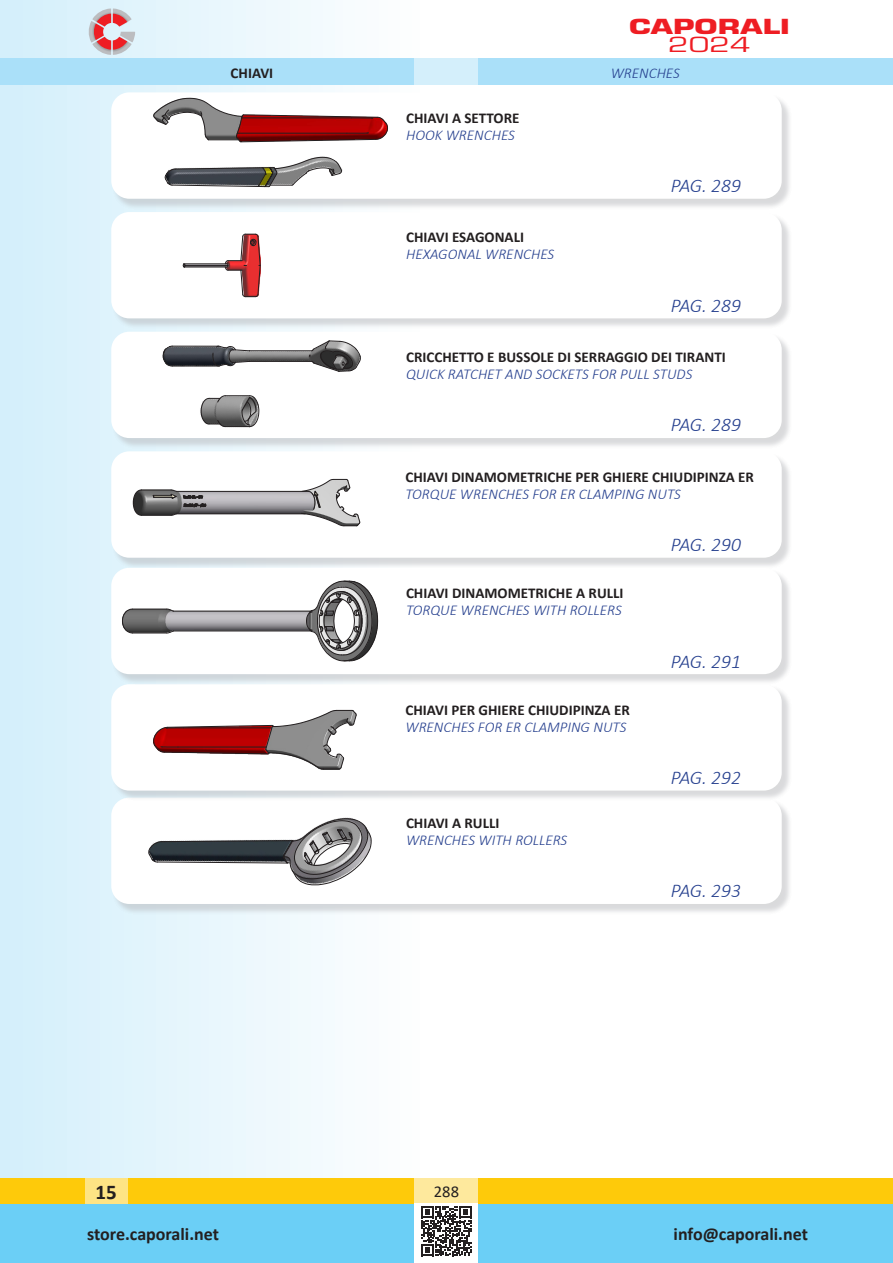
<style>
.page{position:relative;width:893px;height:1263px;background:#fff}
.page>*{position:absolute;margin:0;border:0;box-sizing:border-box;transform-origin:0 0}
.t1{font:900 22.8px "Eurostile";color:#ee1d23;scale:1.47 1}
.t2{font:22.8px "Eurostile";color:#ee1d23;scale:1.47 1}
.t3{font:700 21px "Calibri";color:#231f20}
.TITOLO_ENG{font:italic 300 19.5px "Calibri";letter-spacing:-.01em;color:#253f8e}
.t4{font:700 18px "Calibri";color:#231f20}
.t5{font:16.5px "Calibri";color:#231f20}
.TIT_TAB_ITA{font:700 15px "Calibri";color:#231f20}
.TIT_ENG_TAB{font:italic 300 15px "Calibri";color:#253f8e}
</style>
<div class="page">
<div style="left:0;top:0;width:610px;height:1263px;background:linear-gradient(to right,#d7f0fb,#fff)"></div>
<div style="left:113px;top:333px;width:679px;height:116px;background:#b6b7bb;opacity:.3"></div>
<div style="left:111px;top:332px;width:671px;height:106px;background:#fff;border-radius:18px"></div>
<div style="left:113px;top:799px;width:679px;height:115px;background:#b6b7bb;opacity:.3"></div>
<div style="left:111px;top:798px;width:671px;height:106px;background:#fff;border-radius:18px"></div>
<div style="left:113px;top:94px;width:679px;height:115px;background:#b6b7bb;opacity:.3"></div>
<div style="left:111px;top:92px;width:671px;height:107px;background:#fff;border-radius:18px"></div>
<div style="left:113px;top:213px;width:679px;height:116px;background:#b6b7bb;opacity:.3"></div>
<div style="left:111px;top:212px;width:671px;height:106px;background:#fff;border-radius:18px"></div>
<div style="left:113px;top:453px;width:679px;height:115px;background:#b6b7bb;opacity:.3"></div>
<div style="left:111px;top:451px;width:671px;height:107px;background:#fff;border-radius:18px"></div>
<div style="left:113px;top:686px;width:679px;height:115px;background:#b6b7bb;opacity:.3"></div>
<div style="left:111px;top:684px;width:671px;height:107px;background:#fff;border-radius:18px"></div>
<div style="left:113px;top:569px;width:679px;height:116px;background:#b6b7bb;opacity:.3"></div>
<div style="left:111px;top:568px;width:671px;height:106px;background:#fff;border-radius:18px"></div>
<div style="left:0;top:1185px;width:893px;height:78px;background:#6bcff6"></div>
<div style="left:0;top:59px;width:893px;height:26px;background:#aae0f9"></div>
<div style="left:0;top:1178px;width:893px;height:25px;background:#feca0a"></div>
<div style="left:415px;top:1178px;width:63px;height:25px;background:#fee99d"></div>
<div style="left:415px;top:1203px;width:63px;height:60px;background:#fff"></div>
<svg style="left:421px;top:1206px;width:50px;height:50px"></svg>
<div style="left:415px;top:59px;width:63px;height:26px;background:#d4effb"></div>
<div style="left:85px;top:1178px;width:43px;height:25px;background:#fee484"></div>
<svg style="left:88px;top:9px;width:47px;height:46px;background:#d6a8af"></svg>
<svg style="left:183px;top:234px;width:77px;height:63px"></svg>
<svg style="left:165px;top:157px;width:177px;height:30px"></svg>
<img style="left:162px;top:340px;width:179px;height:88px">
<hr style="left:172px;top:366px;width:47px;height:1px;background:#231f20">
<hr style="left:172px;top:346px;width:47px;height:1px;background:#231f20">
<hr style="left:249px;top:361px;width:63px;height:1px;background:#231f20">
<hr style="left:249px;top:350px;width:63px;height:1px;background:#231f20">
<svg style="left:309px;top:341px;width:52px;height:31px"></svg>
<svg style="left:163px;top:346px;width:9px;height:20px"></svg>
<svg style="left:213px;top:346px;width:37px;height:21px"></svg>
<svg style="left:153px;top:710px;width:204px;height:60px"></svg>
<svg style="left:153px;top:98px;width:235px;height:44px"></svg>
<img style="left:138px;top:489px;width:163px;height:27px">
<svg style="left:183px;top:489px;width:23px;height:19px"></svg>
<hr style="left:176px;top:491px;width:132px;height:1px;background:#231f20">
<hr style="left:176px;top:514px;width:129px;height:1px;background:#231f20">
<hr style="left:141px;top:515px;width:30px;height:1px;background:#231f20">
<hr style="left:141px;top:490px;width:30px;height:1px;background:#231f20">
<svg style="left:171px;top:514px;width:6px;height:2px"></svg>
<svg style="left:153px;top:490px;width:24px;height:9px"></svg>
<svg style="left:133px;top:490px;width:9px;height:25px"></svg>
<svg style="left:301px;top:479px;width:59px;height:47px"></svg>
<img style="left:130px;top:608px;width:176px;height:26px">
<hr style="left:173px;top:611px;width:138px;height:1px;background:#231f20">
<hr style="left:173px;top:631px;width:138px;height:1px;background:#231f20">
<hr style="left:132px;top:633px;width:35px;height:1px;background:#231f20">
<hr style="left:132px;top:609px;width:35px;height:1px;background:#231f20">
<svg style="left:166px;top:609px;width:8px;height:3px"></svg>
<svg style="left:166px;top:630px;width:8px;height:3px"></svg>
<svg style="left:122px;top:609px;width:11px;height:24px"></svg>
<svg style="left:306px;top:581px;width:72px;height:81px"></svg>
<svg style="left:148px;top:818px;width:224px;height:67px"></svg>
<h1 class="t1" style="left:629px;top:10px;width:111px">CAPORALI</h1>
<h1 class="t2" style="left:668px;top:29px;width:58px">2024</h1>
<p class="TIT_TAB_ITA" style="left:231px;top:62px;width:44px">CHIAVI</p>
<p class="TIT_ENG_TAB" style="left:611px;top:63px;width:71px">WRENCHES</p>
<p class="TIT_TAB_ITA" style="left:406px;top:107px;width:115px">CHIAVI A SETTORE</p>
<p class="TIT_ENG_TAB" style="left:406px;top:126px;width:110px">HOOK WRENCHES</p>
<p class="TIT_TAB_ITA" style="left:406px;top:227px;width:119px">CHIAVI ESAGONALI</p>
<p class="TIT_ENG_TAB" style="left:406px;top:245px;width:150px">HEXAGONAL WRENCHES</p>
<p class="TITOLO_ENG" style="left:671px;top:174px;width:72px">PAG. 289</p>
<p class="TITOLO_ENG" style="left:671px;top:293px;width:72px">PAG. 289</p>
<p class="TIT_TAB_ITA" style="left:406px;top:346px;width:321px">CRICCHETTO E BUSSOLE DI SERRAGGIO DEI TIRANTI</p>
<p class="TIT_ENG_TAB" style="left:406px;top:365px;width:288px">QUICK RATCHET AND SOCKETS FOR PULL STUDS</p>
<p class="TITOLO_ENG" style="left:671px;top:413px;width:72px">PAG. 289</p>
<p class="TIT_TAB_ITA" style="left:405px;top:466px;width:350px">CHIAVI DINAMOMETRICHE PER GHIERE CHIUDIPINZA ER</p>
<p class="TIT_ENG_TAB" style="left:405px;top:484px;width:277px">TORQUE WRENCHES FOR ER CLAMPING NUTS</p>
<p class="TIT_TAB_ITA" style="left:406px;top:583px;width:219px">CHIAVI DINAMOMETRICHE A RULLI</p>
<p class="TIT_ENG_TAB" style="left:406px;top:601px;width:217px">TORQUE WRENCHES WITH ROLLERS</p>
<p class="TIT_TAB_ITA" style="left:405px;top:699px;width:226px">CHIAVI PER GHIERE CHIUDIPINZA ER</p>
<p class="TIT_ENG_TAB" style="left:405px;top:717px;width:223px">WRENCHES FOR ER CLAMPING NUTS</p>
<p class="TIT_TAB_ITA" style="left:406px;top:812px;width:95px">CHIAVI A RULLI</p>
<p class="TIT_ENG_TAB" style="left:406px;top:831px;width:163px">WRENCHES WITH ROLLERS</p>
<p class="TITOLO_ENG" style="left:671px;top:532px;width:72px">PAG. 290</p>
<p class="TITOLO_ENG" style="left:671px;top:649px;width:72px">PAG. 291</p>
<p class="TITOLO_ENG" style="left:671px;top:765px;width:72px">PAG. 292</p>
<p class="TITOLO_ENG" style="left:671px;top:879px;width:72px">PAG. 293</p>
<h2 class="t3" style="left:96px;top:1177px;width:23px">15</h2>
<p class="t5" style="left:434px;top:1180px;width:27px">288</p>
<p class="t4" style="left:87px;top:1221px;width:133px">store.caporali.net</p>
<p class="t4" style="left:674px;top:1221px;width:136px">info@caporali.net</p>
</div>
